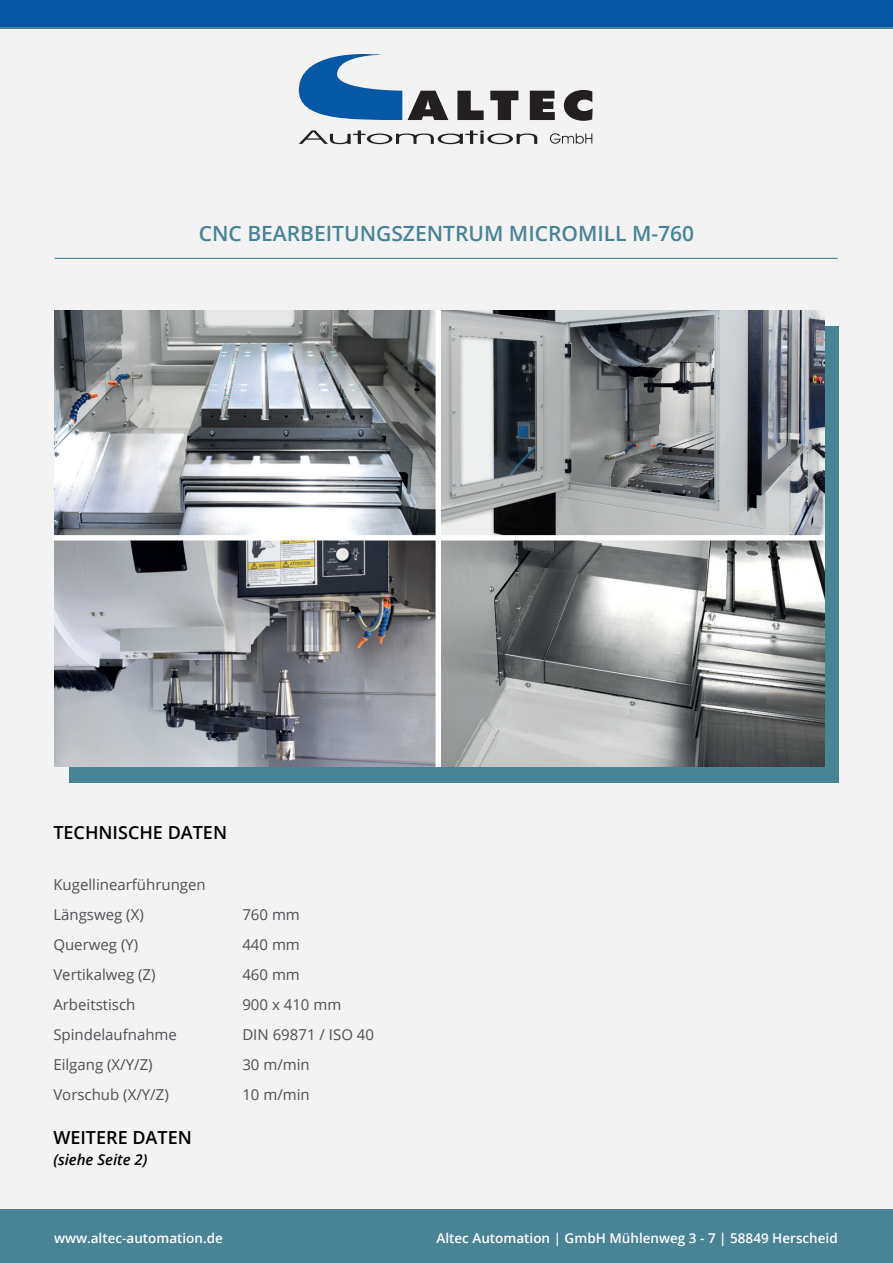
<style>
.page{position:relative;width:893px;height:1263px;background:#fff}
.page>*{position:absolute;margin:0;border:0;box-sizing:border-box;transform-origin:0 0}
.t1{font:600 21px "Open Sans";color:#488396}
.t2{font:600 18px "Open Sans";color:#000}
.t3{font:15px "Open Sans";color:#4c4f54}
.t4{font:italic 600 15px "Open Sans";color:#000}
.t5{font:600 13.5px "Open Sans";color:#fff}
</style>
<div class="page">
<div style="left:0;top:4px;width:893px;height:1259px;background:#f3f3f3"></div>
<div style="left:0;top:7px;width:893px;height:22px;background:linear-gradient(to right,#488396,#488396)"></div>
<div style="left:0;top:1210px;width:893px;height:53px;background:#488396"></div>
<div style="left:0;top:0;width:893px;height:26px;background:#0757a6"></div>
<svg style="left:550px;top:133px;width:42px;height:11px"></svg>
<svg style="left:299px;top:54px;width:103px;height:66px"></svg>
<svg style="left:408px;top:91px;width:40px;height:29px"></svg>
<svg style="left:457px;top:91px;width:27px;height:29px"></svg>
<svg style="left:490px;top:91px;width:28px;height:29px"></svg>
<svg style="left:530px;top:91px;width:25px;height:29px"></svg>
<svg style="left:564px;top:90px;width:29px;height:31px"></svg>
<svg style="left:299px;top:130px;width:238px;height:14px"></svg>
<div style="left:69px;top:326px;width:770px;height:456px;background:#488396"></div>
<hr style="left:55px;top:258px;width:783px;height:1px;background:#488396">
<img style="left:55px;top:310px;width:769px;height:456px">
<p class="t1" style="left:199px;top:219px;width:497px">CNC BEARBEITUNGSZENTRUM MICROMILL M-760</p>
<p class="t2" style="left:53px;top:820px;width:175px">TECHNISCHE DATEN</p>
<p class="t3" style="left:53px;top:874px;width:154px">Kugellinearführungen</p>
<p class="t3" style="left:53px;top:904px;width:92px">Längsweg (X)</p>
<p class="t3" style="left:242px;top:904px;width:59px">760 mm</p>
<p class="t3" style="left:53px;top:934px;width:86px">Querweg (Y)</p>
<p class="t3" style="left:242px;top:934px;width:59px">440 mm</p>
<p class="t3" style="left:53px;top:964px;width:104px">Vertikalweg (Z)</p>
<p class="t3" style="left:242px;top:964px;width:59px">460 mm</p>
<p class="t3" style="left:53px;top:994px;width:84px">Arbeitstisch</p>
<p class="t3" style="left:242px;top:994px;width:100px">900 x 410 mm</p>
<p class="t3" style="left:53px;top:1024px;width:125px">Spindelaufnahme</p>
<p class="t3" style="left:242px;top:1024px;width:133px">DIN 69871 / ISO 40</p>
<p class="t3" style="left:53px;top:1054px;width:101px">Eilgang (X/Y/Z)</p>
<p class="t3" style="left:242px;top:1054px;width:69px">30 m/min</p>
<p class="t3" style="left:53px;top:1084px;width:117px">Vorschub (X/Y/Z)</p>
<p class="t3" style="left:242px;top:1084px;width:69px">10 m/min</p>
<p class="t2" style="left:53px;top:1124px;width:140px">WEITERE DATEN</p>
<p class="t4" style="left:53px;top:1149px;width:96px">(siehe Seite 2)</p>
<p class="t5" style="left:54px;top:1228px;width:170px">www.altec-automation.de</p>
<p class="t5" style="left:436px;top:1228px;width:403px">Altec Automation | GmbH Mühlenweg 3 - 7 | 58849 Herscheid</p>
</div>
